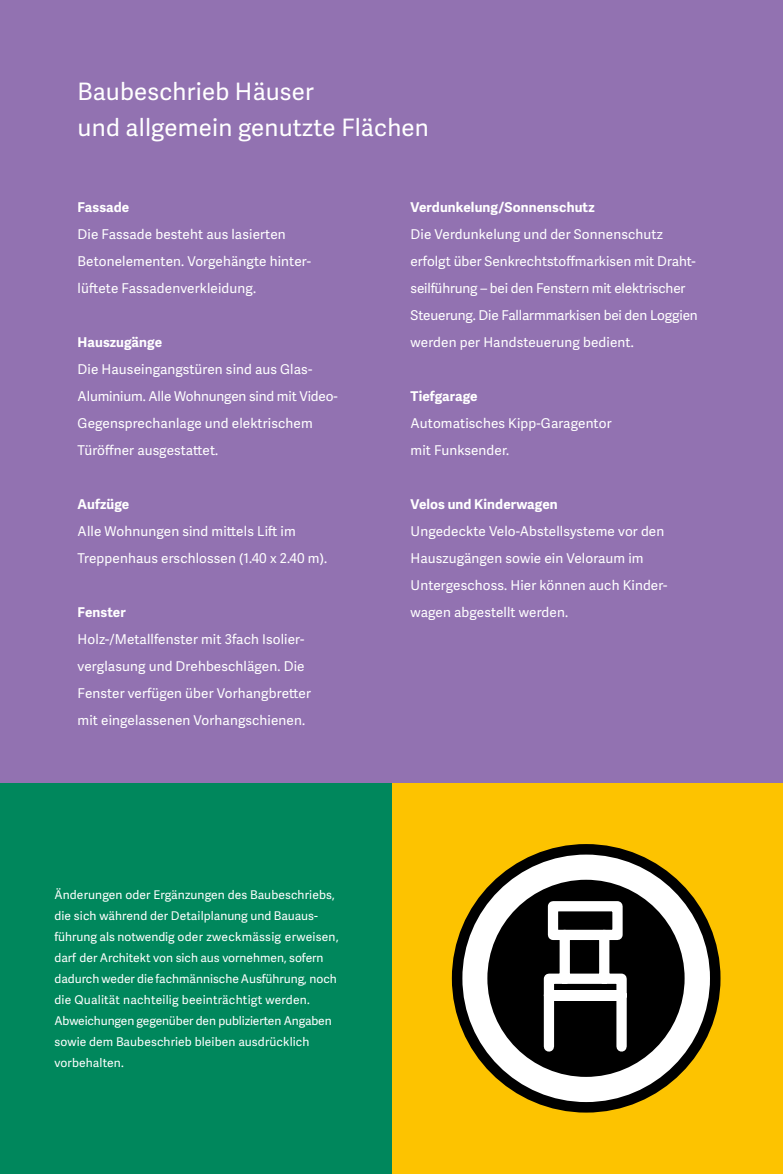
<style>
.page{position:relative;width:783px;height:1174px;background:#fff}
.page>*{position:absolute;margin:0;border:0;box-sizing:border-box;transform-origin:0 0}
.t1{font:24px/36px "Adelle Sans";letter-spacing:.01em;color:#fff}
.t2{font:13.5px/27px "Adelle Sans";letter-spacing:.01em;color:#fff}
.t3{font:700 13.5px "Adelle Sans";letter-spacing:.01em;color:#fff}
.t4{font:12px/21px "Adelle Sans";color:#fff}
</style>
<div class="page">
<div style="left:391px;top:782px;width:391px;height:392px;background:#fdc300"></div>
<div style="left:0;top:782px;width:391px;height:392px;background:#00875c"></div>
<svg style="left:457px;top:849px;width:258px;height:258px;background:#d8d8d8"></svg>
<div style="left:452px;top:844px;width:268px;height:268px;border:11px solid #000;border-radius:50%"></div>
<div style="left:487px;top:879px;width:197px;height:197px;background:#000;border-radius:50%"></div>
<svg style="left:543px;top:901px;width:84px;height:151px"></svg>
<div style="left:0;top:0;width:782px;height:782px;background:#9272b1"></div>
<p class="t1" style="left:78px;top:73px;width:352px">Baubeschrieb Häuser<br>und allgemein genutzte Flächen</p>
<p class="t3" style="left:78px;top:197px;width:53px">Fassade</p>
<p class="t2" style="left:78px;top:220px;width:235px">Die Fassade besteht aus lasierten<br>Betonelementen. Vorgehängte hinter&shy;lüftete Fassadenverkleidung.</p>
<p class="t3" style="left:78px;top:332px;width:86px">Hauszugänge</p>
<p class="t2" style="left:78px;top:355px;width:261px">Die Hauseingangstüren sind aus Glas-Aluminium. Alle Wohnungen sind mit Video-Gegensprechanlage und elektrischem Türöffner ausgestattet.</p>
<p class="t3" style="left:78px;top:494px;width:53px">Aufzüge</p>
<p class="t2" style="left:78px;top:517px;width:251px">Alle Wohnungen sind mittels Lift im<br>Treppenhaus erschlossen (1.40 x 2.40 m).</p>
<p class="t3" style="left:78px;top:602px;width:50px">Fenster</p>
<p class="t2" style="left:78px;top:625px;width:235px">Holz-/Metallfenster mit 3fach Isolier&shy;verglasung und Drehbeschlägen. Die Fenster verfügen über Vorhangbretter mit eingelassenen Vorhangschienen.</p>
<p class="t4" style="left:54px;top:883px;width:285px">Änderungen oder Ergänzungen des Baubeschriebs, die sich während der Detailplanung und Bauaus&shy;führung als notwendig oder zweckmässig erweisen, darf der Architekt von sich aus vornehmen, sofern dadurch weder die fachmännische Ausführung, noch die Qualität nachteilig beeinträchtigt werden.<br>Abweichungen gegenüber den publizierten Angaben sowie dem Baubeschrieb bleiben ausdrücklich vorbehalten.</p>
<p class="t3" style="left:410px;top:197px;width:185px">Verdunkelung/Sonnenschutz</p>
<p class="t2" style="left:410px;top:220px;width:288px">Die Verdunkelung und der Sonnenschutz erfolgt über Senkrechtstoffmarkisen mit Draht&shy;seilführung – bei den Fenstern mit elektrischer Steuerung. Die Fallarmmarkisen bei den Loggien werden per Handsteuerung bedient.</p>
<p class="t3" style="left:410px;top:386px;width:69px">Tiefgarage</p>
<p class="t2" style="left:410px;top:409px;width:202px">Automatisches Kipp-Garagentor mit Funksender.</p>
<p class="t3" style="left:410px;top:494px;width:149px">Velos und Kinderwagen</p>
<p class="t2" style="left:410px;top:517px;width:258px">Ungedeckte Velo-Abstellsysteme vor den Hauszugängen sowie ein Veloraum im Untergeschoss. Hier können auch Kinder&shy;wagen abgestellt werden.</p>
</div>
